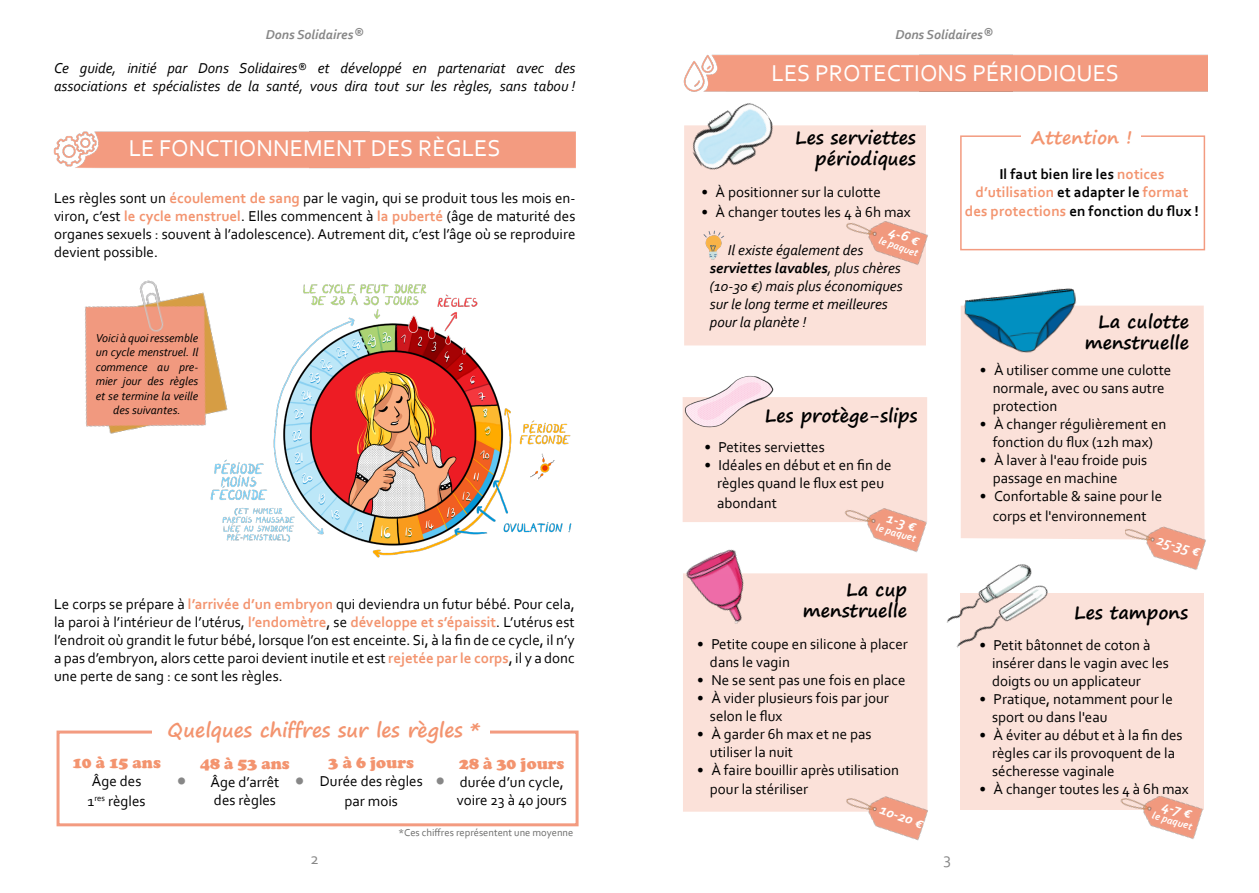
<style>
.page{position:relative;width:1259px;height:893px;background:#fff}
.page>*{position:absolute;margin:0;border:0;box-sizing:border-box;transform-origin:0 0}
.t1{font:900 30px "Cooper";color:#878787}
.t2{font:24px "Corbel";color:#fff}
.t3{font:700 19.5px "Segoe Print";color:#f3946f}
.t4{font:700 18px/21.6px "Segoe Print";color:#000;text-align:right}
.t5{font:700 18px "Segoe Print";color:#f3946f}
.t6{font:900 16.5px "Cooper";color:#f3946f}
.t7{font:16.5px "Corbel";color:#878787}
.t8{font:15px/18px "Corbel";color:#000}
.t9{font:italic 15px/18px "Corbel";color:#000}
.t10{font:700 15px/18px "Corbel";letter-spacing:.01em;color:#000;text-align:center}
.t11{font:italic 700 15px "Corbel";color:#fff}
.t12{font:italic 700 13.5px "Corbel";color:#878787}
.t13{font:italic 12px/14.4px "Corbel";color:#000;text-align:center}
.t14{font:10.5px "Corbel";color:#6b6b6a}
.t15{font:italic 700 10.5px "Corbel";color:#fff}
.s1{font-size:16.5px}
.s2{font-weight:700;color:#f3946f}
.s3{font-weight:700}
.s4{color:#f3946f}
</style>
<div class="page">
<div style="left:57px;top:730px;width:521px;height:96px;border:3px solid #f39b80"></div>
<div style="left:152px;top:718px;width:337px;height:31px;background:#fff"></div>
<img style="left:300px;top:284px;width:272px;height:274px">
<div style="left:684px;top:125px;width:242px;height:220px;background:#fbe1d9"></div>
<div style="left:961px;top:306px;width:243px;height:234px;background:#fbe1d9"></div>
<div style="left:960px;top:593px;width:243px;height:216px;background:#fbe1d9"></div>
<img style="left:999px;top:564px;width:33px;height:13px">
<img style="left:946px;top:577px;width:102px;height:71px">
<img style="left:1111px;top:764px;width:93px;height:75px">
<img style="left:961px;top:288px;width:124px;height:81px">
<img style="left:684px;top:103px;width:98px;height:80px">
<img style="left:1123px;top:495px;width:83px;height:107px">
<div style="left:682px;top:397px;width:245px;height:125px;background:#fbe1d9"></div>
<img style="left:836px;top:478px;width:92px;height:105px">
<img style="left:682px;top:376px;width:95px;height:55px">
<div style="left:683px;top:573px;width:244px;height:239px;background:#fbe1d9"></div>
<img style="left:683px;top:549px;width:85px;height:88px">
<img style="left:846px;top:191px;width:82px;height:105px">
<img style="left:703px;top:230px;width:21px;height:30px">
<img style="left:837px;top:766px;width:91px;height:75px">
<div style="left:960px;top:135px;width:245px;height:115px;border:2px solid #f39b80"></div>
<div style="left:1021px;top:128px;width:119px;height:18px;background:#fff"></div>
<img style="left:85px;top:280px;width:215px;height:232px">
<img style="left:53px;top:131px;width:257px;height:38px">
<img style="left:683px;top:54px;width:236px;height:38px">
<img style="left:197px;top:504px;width:100px;height:38px">
<p class="t12" style="left:266px;top:26px;width:99px">Dons Solidaires<span class="s1">®</span></p>
<p class="t9" style="left:54px;top:59px;width:523px">Ce guide, initié par Dons Solidaires® et développé en partenariat avec des associations et spécialistes de la santé, vous dira tout sur les règles, sans tabou !</p>
<h2 class="t2" style="left:129px;top:134px;width:373px">LE FONCTIONNEMENT DES RÈGLES</h2>
<p class="t8" style="left:54px;top:188px;width:523px;text-align:justify">Les règles sont un <span class="s2">écoulement de sang</span> par le vagin, qui se produit tous les mois en&shy;viron, c’est <span class="s2">le cycle menstruel</span>. Elles commencent à <span class="s2">la puberté</span> (âge de maturité des organes sexuels : souvent à l’adolescence). Autrement dit, c’est l’âge où se reproduire devient possible.</p>
<p class="t13" style="left:96px;top:331px;width:104px">Voici à quoi ressemble un cycle menstruel. Il commence au pre&shy;mier jour des règles et se termine la veille des suivantes.</p>
<p class="t8" style="left:54px;top:595px;width:522px;text-align:justify">Le corps se prépare à <span class="s2">l’arrivée d’un embryon</span> qui deviendra un futur bébé. Pour cela, la paroi à l’intérieur de l’utérus, <span class="s2">l’endomètre</span>, se <span class="s2">développe et s’épaissit</span>. L’utérus est l’endroit où grandit le futur bébé, lorsque l’on est enceinte. Si, à la fin de ce cycle, il n’y a pas d’embryon, alors cette paroi devient inutile et est <span class="s2">rejetée par le corps</span>, il y a donc une perte de sang : ce sont les règles.</p>
<h3 class="t3" style="left:168px;top:712px;width:314px">Quelques chiffres sur les règles *</h3>
<p class="t6" style="left:72px;top:753px;width:90px">10 à 15 ans</p>
<p class="t8" style="left:88px;top:771px;width:60px;line-height:19.8px">Âge des<br>1<sup>res</sup> règles</p>
<p class="t6" style="left:329px;top:753px;width:87px">3 à 6 jours</p>
<p class="t8" style="left:320px;top:771px;width:104px;line-height:19.8px;text-align:center">Durée des règles par mois</p>
<p class="t6" style="left:200px;top:754px;width:91px">48 à 53 ans</p>
<p class="t8" style="left:210px;top:773px;width:70px">Âge d’arrêt des règles</p>
<h1 class="t1" style="left:177px;top:757px;width:10px">.</h1>
<h1 class="t1" style="left:295px;top:757px;width:10px">.</h1>
<h1 class="t1" style="left:436px;top:757px;width:10px">.</h1>
<p class="t6" style="left:459px;top:754px;width:107px">28 à 30 jours</p>
<p class="t8" style="left:457px;top:773px;width:112px">durée d’un cycle, voire 23 à 40 jours</p>
<p class="t14" style="left:398px;top:826px;width:176px">*Ces chiffres représentent une moyenne</p>
<p class="t12" style="left:895px;top:26px;width:99px">Dons Solidaires<span class="s1">®</span></p>
<h2 class="t2" style="left:771px;top:58px;width:349px">LES PROTECTIONS PÉRIODIQUES</h2>
<p class="t4" style="left:795px;top:126px;width:122px">Les serviettes périodiques</p>
<p class="t8" style="left:701px;top:183px;width:181px">• À positionner sur la culotte</p>
<p class="t8" style="left:701px;top:203px;width:211px">• À changer toutes les 4 à 6h max</p>
<p class="t11" style="left:892px;top:222px;width:33px;rotate:20deg">4-6 €</p>
<p class="t15" style="left:881px;top:233px;width:43px;rotate:20deg">le paquet</p>
<p class="t9" style="left:710px;top:241px;width:194px;text-indent:18px">Il existe également des <span class="s3">serviettes lavables</span>, plus chères (10-30 €) mais plus économiques sur le long terme et meilleures pour la planète !</p>
<p class="t4" style="left:765px;top:404px;width:154px">Les protège-slips</p>
<p class="t8" style="left:704px;top:438px;width:122px">• Petites serviettes</p>
<p class="t8" style="left:704px;top:456px;width:189px;text-align:center">• Idéales en début et en fin de règles quand le flux est peu</p>
<p class="t8" style="left:717px;top:494px;width:61px">abondant</p>
<p class="t11" style="left:890px;top:509px;width:31px;rotate:16deg">1-3 €</p>
<p class="t15" style="left:878px;top:521px;width:43px;rotate:16deg">le paquet</p>
<p class="t4" style="left:803px;top:578px;width:106px">La cup menstruelle</p>
<p class="t8" style="left:710px;top:634px;width:199px;text-indent:-13px">• Petite coupe en silicone à placer dans le vagin</p>
<p class="t8" style="left:697px;top:670px;width:210px">• Ne se sent pas une fois en place</p>
<p class="t8" style="left:710px;top:688px;width:180px;text-indent:-13px">• À vider plusieurs fois par jour selon le flux</p>
<p class="t8" style="left:710px;top:724px;width:163px;text-indent:-13px">• À garder 6h max et ne pas utiliser la nuit</p>
<p class="t8" style="left:710px;top:759px;width:191px;line-height:19.8px;text-indent:-13px">• À faire bouillir après utilisation pour la stériliser</p>
<p class="t11" style="left:883px;top:800px;width:47px;rotate:20deg">10-20 €</p>
<p class="t5" style="left:1031px;top:121px;width:102px">Attention !</p>
<p class="t10" style="left:975px;top:164px;width:214px">Il faut bien lire les <span class="s4">notices d’utilisation</span> et adapter le <span class="s4">format</span></p>
<p class="t10" style="left:965px;top:202px;width:235px"><span class="s4">des protections</span> en fonction du flux !</p>
<p class="t4" style="left:1084px;top:310px;width:106px">La culotte menstruelle</p>
<p class="t8" style="left:992px;top:361px;width:180px;text-indent:-13px">• À utiliser comme une culotte normale, avec ou sans autre protection</p>
<p class="t8" style="left:980px;top:415px;width:188px;text-align:center">• À changer régulièrement en fonction du flux (12h max)</p>
<p class="t8" style="left:992px;top:451px;width:156px;text-indent:-13px">• À laver à l'eau froide puis passage en machine</p>
<p class="t8" style="left:980px;top:486px;width:184px;line-height:19.8px;text-align:center">• Confortable &amp; saine pour le corps et l'environnement</p>
<p class="t11" style="left:1159px;top:530px;width:46px;rotate:16deg">25-35 €</p>
<p class="t4" style="left:1074px;top:601px;width:115px">Les tampons</p>
<p class="t8" style="left:992px;top:636px;width:178px;text-indent:-13px">• Petit bâtonnet de coton à insérer dans le vagin avec les doigts ou un applicateur</p>
<p class="t8" style="left:992px;top:690px;width:182px;text-indent:-13px">• Pratique, notamment pour le sport ou dans l'eau</p>
<p class="t8" style="left:992px;top:726px;width:192px;text-indent:-13px">• À éviter au début et à la fin des règles car ils provoquent de la sécheresse vaginale</p>
<p class="t8" style="left:979px;top:780px;width:211px">• À changer toutes les 4 à 6h max</p>
<p class="t11" style="left:1165px;top:796px;width:32px;rotate:16deg">4-7 €</p>
<p class="t15" style="left:1154px;top:809px;width:43px;rotate:16deg">le paquet</p>
<p class="t7" style="left:310px;top:848px;width:10px">2</p>
<p class="t7" style="left:943px;top:848px;width:9px">3</p>
</div>
